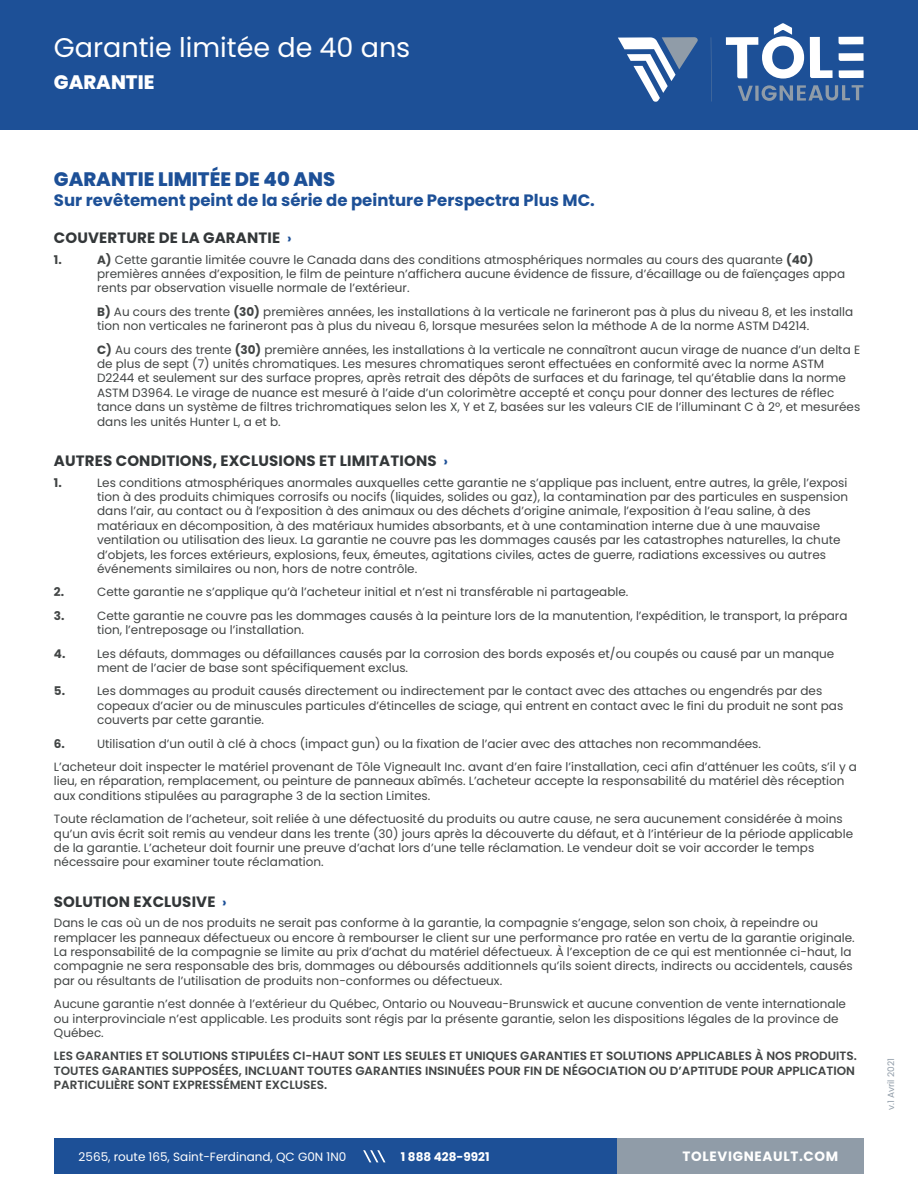
<style>
.page{position:relative;width:918px;height:1188px;background:#fff}
.page>*{position:absolute;margin:0;border:0;box-sizing:border-box;transform-origin:0 0}
.t1{font:27px "Poppins";color:#fff}
.t2{font:800 19.5px "Poppins";color:#1d5097}
.t3{font:800 19.5px "Poppins";color:#fff}
.t4{font:700 16.5px "Poppins";color:#1d5097}
.t5{font:700 15px "Poppins";letter-spacing:.01em;color:#333739}
.t6{font:700 13.5px "Poppins";letter-spacing:.05em;color:#fff}
.t7{font:12px/14.4px "Poppins";color:#424545}
.t8{font:600 12px/14.4px "Poppins";color:#424545}
.t9{font:12px "Poppins";color:#fff}
.t10{font:700 12px "Poppins";color:#424545}
.t11{font:700 12px "Poppins";color:#fff}
.t12{font:9px "Poppins";letter-spacing:-.01em;color:#909ca8}
.s1{font-size:13.5px;color:#1d5097}
.s2{font-weight:700}
</style>
<div class="page">
<div style="left:0;top:0;width:918px;height:130px;background:#1d5097"></div>
<svg style="left:738px;top:85px;width:125px;height:16px"></svg>
<svg style="left:726px;top:23px;width:78px;height:56px"></svg>
<hr style="left:711px;top:37px;width:1px;height:65px;background:#909ca8">
<svg style="left:618px;top:37px;width:80px;height:65px"></svg>
<svg style="left:839px;top:70px;width:25px;height:8px"></svg>
<svg style="left:839px;top:53px;width:25px;height:8px"></svg>
<svg style="left:839px;top:37px;width:24px;height:7px"></svg>
<svg style="left:810px;top:37px;width:23px;height:41px"></svg>
<div style="left:54px;top:1138px;width:809px;height:36px;background:#1d5097"></div>
<div style="left:617px;top:1138px;width:246px;height:36px;background:#909ca8"></div>
<svg style="left:363px;top:1150px;width:23px;height:12px"></svg>
<h1 class="t1" style="left:54px;top:32px;width:358px">Garantie limitée de 40 ans</h1>
<h2 class="t3" style="left:54px;top:70px;width:102px">GARANTIE</h2>
<h2 class="t2" style="left:54px;top:168px;width:283px">GARANTIE LIMITÉE DE 40 ANS</h2>
<h3 class="t4" style="left:54px;top:190px;width:542px">Sur revêtement peint de la série de peinture Perspectra Plus MC.</h3>
<p class="t5" style="left:54px;top:229px;width:239px">COUVERTURE DE LA GARANTIE <span class="s1">›</span></p>
<p class="t10" style="left:54px;top:252px;width:9px">1.</p>
<p class="t7" style="left:97px;top:252px;width:750px"><span class="s2">A)</span> Cette garantie limitée couvre le Canada dans des conditions atmosphériques normales au cours des quarante <span class="s2">(40) </span>premières années d’exposition, le film de peinture n’affichera aucune évidence de fissure, d’écaillage ou de faïençages appa rents par observation visuelle normale de l’extérieur.</p>
<p class="t7" style="left:97px;top:305px;width:758px"><span class="s2">B)</span> Au cours des trente <span class="s2">(30)</span> premières années, les installations à la verticale ne farineront pas à plus du niveau 8, et les installa tion non verticales ne farineront pas à plus du niveau 6, lorsque mesurées selon la méthode A de la norme ASTM D4214.</p>
<p class="t7" style="left:97px;top:342px;width:765px"><span class="s2">C)</span> Au cours des trente <span class="s2">(30)</span> première années, les installations à la verticale ne connaîtront aucun virage de nuance d’un delta E de plus de sept (7) unités chromatiques. Les mesures chromatiques seront effectuées en conformité avec la norme ASTM D2244 et seulement sur des surface propres, après retrait des dépôts de surfaces et du farinage, tel qu’établie dans la norme ASTM D3964. Le virage de nuance est mesuré à l’aide d’un colorimètre accepté et conçu pour donner des lectures de réflec tance dans un système de filtres trichromatiques selon les X, Y et Z, basées sur les valeurs CIE de l’illuminant C à 2º, et mesurées dans les unités Hunter L, a et b.</p>
<p class="t5" style="left:54px;top:452px;width:396px">AUTRES CONDITIONS, EXCLUSIONS ET LIMITATIONS <span class="s1">›</span></p>
<p class="t10" style="left:54px;top:475px;width:9px">1.</p>
<p class="t7" style="left:97px;top:475px;width:752px">Les conditions atmosphériques anormales auxquelles cette garantie ne s’applique pas incluent, entre autres, la grêle, l’exposi tion à des produits chimiques corrosifs ou nocifs (liquides, solides ou gaz), la contamination par des particules en suspension dans l’air, au contact ou à l’exposition à des animaux ou des déchets d’origine animale, l’exposition à l’eau saline, à des matériaux en décomposition, à des matériaux humides absorbants, et à une contamination interne due à une mauvaise ventilation ou utilisation des lieux. La garantie ne couvre pas les dommages causés par les catastrophes naturelles, la chute d’objets, les forces extérieurs, explosions, feux, émeutes, agitations civiles, actes de guerre, radiations excessives ou autres événements similaires ou non, hors de notre contrôle.</p>
<p class="t10" style="left:54px;top:585px;width:12px">2.</p>
<p class="t7" style="left:97px;top:585px;width:533px">Cette garantie ne s’applique qu’à l’acheteur initial et n’est ni transférable ni partageable.</p>
<p class="t10" style="left:54px;top:609px;width:12px">3.</p>
<p class="t7" style="left:97px;top:608px;width:752px">Cette garantie ne couvre pas les dommages causés à la peinture lors de la manutention, l’expédition, le transport, la prépara tion, l’entreposage ou l’installation.</p>
<p class="t10" style="left:54px;top:646px;width:13px">4.</p>
<p class="t7" style="left:97px;top:646px;width:739px">Les défauts, dommages ou défaillances causés par la corrosion des bords exposés et/ou coupés ou causé par un manque ment de l’acier de base sont spécifiquement exclus.</p>
<p class="t10" style="left:54px;top:684px;width:13px">5.</p>
<p class="t7" style="left:97px;top:684px;width:748px">Les dommages au produit causés directement ou indirectement par le contact avec des attaches ou engendrés par des copeaux d’acier ou de minuscules particules d’étincelles de sciage, qui entrent en contact avec le fini du produit ne sont pas couverts par cette garantie.</p>
<p class="t10" style="left:54px;top:736px;width:13px">6.</p>
<p class="t7" style="left:54px;top:732px;width:805px;line-height:23.4px;text-indent:43px">Utilisation d’un outil à clé à chocs (impact gun) ou la fixation de l’acier avec des attaches non recommandées.<br>L’acheteur doit inspecter le matériel provenant de Tôle Vigneault Inc. avant d’en faire l’installation, ceci afin d’atténuer les coûts, s’il y a</p>
<p class="t7" style="left:54px;top:774px;width:792px">lieu, en réparation, remplacement, ou peinture de panneaux abîmés. L’acheteur accepte la responsabilité du matériel dès réception aux conditions stipulées au paragraphe 3 de la section Limites.</p>
<p class="t7" style="left:54px;top:812px;width:801px">Toute réclamation de l’acheteur, soit reliée à une défectuosité du produits ou autre cause, ne sera aucunement considérée à moins qu’un avis écrit soit remis au vendeur dans les trente (30) jours après la découverte du défaut, et à l’intérieur de la période applicable de la garantie. L’acheteur doit fournir une preuve d’achat lors d’une telle réclamation. Le vendeur doit se voir accorder le temps nécessaire pour examiner toute réclamation.</p>
<p class="t5" style="left:54px;top:893px;width:174px">SOLUTION EXCLUSIVE <span class="s1">›</span></p>
<p class="t7" style="left:54px;top:916px;width:802px">Dans le cas où un de nos produits ne serait pas conforme à la garantie, la compagnie s’engage, selon son choix, à repeindre ou remplacer les panneaux défectueux ou encore à rembourser le client sur une performance pro ratée en vertu de la garantie originale.<br>La responsabilité de la compagnie se limite au prix d’achat du matériel défectueux. À l’exception de ce qui est mentionnée ci-haut, la compagnie ne sera responsable des bris, dommages ou déboursés additionnels qu’ils soient directs, indirects ou accidentels, causés par ou résultants de l’utilisation de produits non-conformes ou défectueux.</p>
<p class="t7" style="left:54px;top:997px;width:794px">Aucune garantie n’est donnée à l’extérieur du Québec, Ontario ou Nouveau-Brunswick et aucune convention de vente internationale ou interprovinciale n’est applicable. Les produits sont régis par la présente garantie, selon les dispositions légales de la province de<br>Québec.</p>
<p class="t8" style="left:54px;top:1049px;width:804px">LES GARANTIES ET SOLUTIONS STIPULÉES CI-HAUT SONT LES SEULES ET UNIQUES GARANTIES ET SOLUTIONS APPLICABLES À NOS PRODUITS.<br>TOUTES GARANTIES SUPPOSÉES, INCLUANT TOUTES GARANTIES INSINUÉES POUR FIN DE NÉGOCIATION OU D’APTITUDE POUR APPLICATION<br>PARTICULIÈRE SONT EXPRESSÉMENT EXCLUSES.</p>
<p class="t9" style="left:79px;top:1149px;width:269px">2565, route 165, Saint-Ferdinand, QC G0N 1N0</p>
<p class="t11" style="left:401px;top:1149px;width:90px">1 888 428-9921</p>
<p class="t6" style="left:683px;top:1148px;width:157px">TOLEVIGNEAULT.COM</p>
<p class="t12" style="left:886px;top:1110px;width:53px;rotate:-90deg">v.1 Avril 2021</p>
</div>
